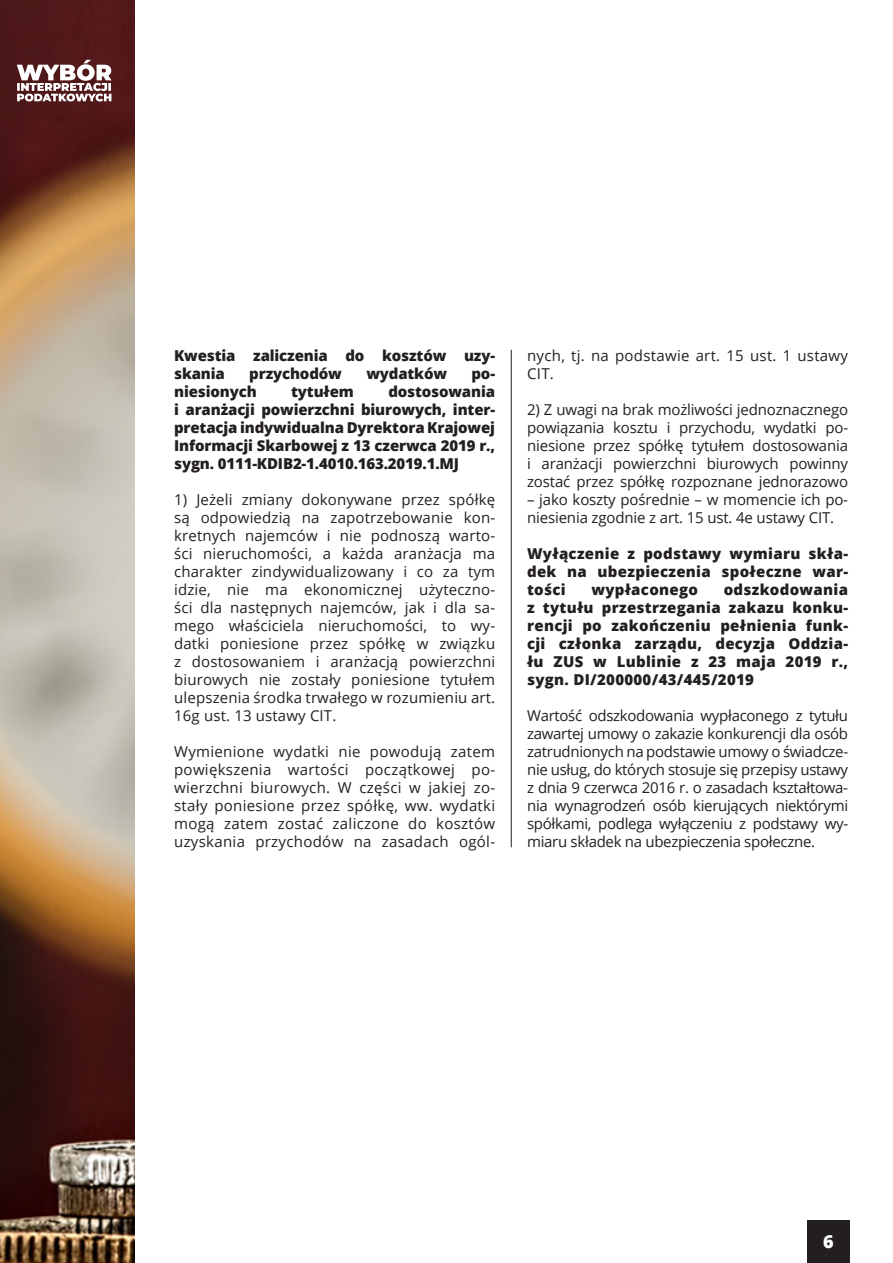
<style>
.page{position:relative;width:893px;height:1263px;background:#fff}
.page>*{position:absolute;margin:0;border:0;box-sizing:border-box;transform-origin:0 0}
.t1{font:800 18px "Open Sans";color:#fff}
.t2{font:15px/18px "Open Sans";letter-spacing:-.01em;color:#231f20;text-align:justify}
.t3{font:800 15px/18px "Open Sans";letter-spacing:-.01em;color:#231f20;text-align:justify}
.t4{font:15px/18px "Open Sans";letter-spacing:.02em;color:#231f20}
.t5{font:800 15px "Open Sans";letter-spacing:.02em;color:#231f20}
</style>
<div class="page">
<div style="left:807px;top:1221px;width:42px;height:42px;background:#231f20"></div>
<img style="left:0;top:0;width:134px;height:1263px">
<img style="left:17px;top:60px;width:95px;height:31px">
<hr style="left:511px;top:350px;width:1px;height:497px;background:#231f20">
<p class="t3" style="left:174px;top:346px;width:322px">Kwestia zaliczenia do kosztów uzy&shy;skania</p>
<p class="t3" style="left:249px;top:364px;width:94px">przychodów</p>
<p class="t3" style="left:366px;top:364px;width:82px">wydatków</p>
<p class="t3" style="left:471px;top:364px;width:25px">po-</p>
<p class="t3" style="left:174px;top:382px;width:84px">niesionych</p>
<p class="t3" style="left:291px;top:382px;width:64px">tytułem</p>
<p class="t3" style="left:174px;top:382px;width:322px;text-indent:214px">dostosowania i aranżacji powierzchni biurowych, inter&shy;pretacja indywidualna Dyrektora Krajowej Informacji Skarbowej z 13 czerwca 2019 r., sygn. 0111-KDIB2-1.4010.163.2019.1.MJ</p>
<p class="t2" style="left:174px;top:490px;width:323px">1) Jeżeli zmiany dokonywane przez spółkę są odpowiedzią na zapotrzebowanie kon&shy;kretnych najemców i nie podnoszą warto&shy;ści nieruchomości, a każda aranżacja ma charakter zindywidualizowany i co za tym idzie, nie ma ekonomicznej użyteczno&shy;ści dla następnych najemców, jak i dla sa&shy;mego właściciela nieruchomości, to wy&shy;datki poniesione przez spółkę w związku z dostosowaniem i aranżacją powierzchni biurowych nie zostały poniesione tytułem ulepszenia środka trwałego w rozumieniu art.<br>16g ust. 13 ustawy CIT.</p>
<p class="t2" style="left:174px;top:742px;width:323px">Wymienione wydatki nie powodują zatem powiększenia wartości początkowej po&shy;wierzchni biurowych. W części w jakiej zo&shy;stały poniesione przez spółkę, ww. wydatki mogą zatem zostać zaliczone do kosztów uzyskania przychodów na zasadach ogól-</p>
<p class="t4" style="left:527px;top:346px;width:323px">nych, tj. na podstawie art. 15 ust. 1 ustawy<br>CIT.</p>
<p class="t2" style="left:527px;top:400px;width:323px">2) Z uwagi na brak możliwości jednoznacznego powiązania kosztu i przychodu, wydatki po&shy;niesione przez spółkę tytułem dostosowania i aranżacji powierzchni biurowych powinny zostać przez spółkę rozpoznane jednorazowo</p>
<p class="t2" style="left:527px;top:490px;width:323px">– jako koszty pośrednie – w momencie ich po&shy;niesienia zgodnie z art. 15 ust. 4e ustawy CIT.</p>
<p class="t3" style="left:527px;top:544px;width:322px">Wyłączenie z podstawy wymiaru skła&shy;dek na ubezpieczenia społeczne war&shy;tości</p>
<p class="t3" style="left:527px;top:580px;width:322px;text-indent:197px">odszkodowania z tytułu przestrzegania zakazu konku&shy;rencji po zakończeniu pełnienia funk&shy;cji członka zarządu, decyzja Oddzia&shy;łu ZUS w Lublinie z 23 maja 2019 r., sygn. DI/200000/43/445/2019</p>
<p class="t2" style="left:527px;top:706px;width:323px">Wartość odszkodowania wypłaconego z tytułu zawartej umowy o zakazie konkurencji dla osób zatrudnionych na podstawie umowy o świadcze&shy;nie usług, do których stosuje się przepisy ustawy z dnia 9 czerwca 2016 r. o zasadach kształtowa&shy;nia wynagrodzeń osób kierujących niektórymi spółkami, podlega wyłączeniu z podstawy wy&shy;miaru składek na ubezpieczenia społeczne.</p>
<p class="t5" style="left:591px;top:578px;width:108px">wypłaconego</p>
<p class="t1" style="left:823px;top:1228px;width:12px">6</p>
</div>
